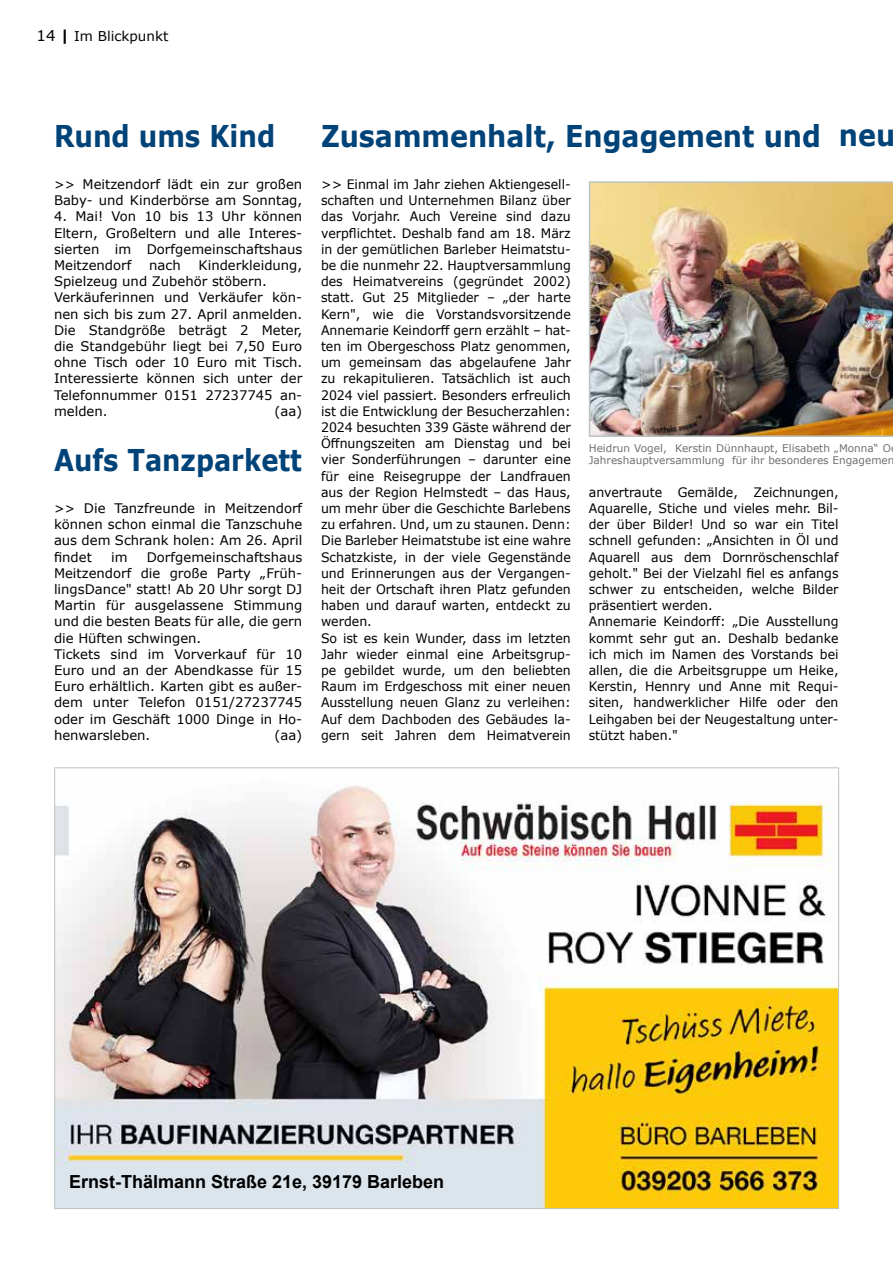
<style>
.page{position:relative;width:893px;height:1263px;background:#fff}
.page>*{position:absolute;margin:0;border:0;box-sizing:border-box;transform-origin:0 0}
.t1{font:700 30px "Verdana";color:#004379;scale:.9 1}
.t2{font:700 30px "Verdana";color:#004379;scale:.86 1}
.t3{font:700 30px "Verdana";color:#004379;scale:.87 1}
.t4{font:700 18px "Arial";color:#000}
.t5{font:13.5px "Verdana";color:#000}
.t6{font:13.2px/16.2px "Verdana";color:#000}
.t7{font:13.05px/16.2px "Verdana";color:#000}
.t8{font:13.05px/16.2px "Verdana";color:#000;scale:.96 1}
.t9{font:10.5px/12.6px "Verdana";color:#706f6f}
.s1{font-size:15px}
.s2{font-weight:700;font-size:15px}
</style>
<div class="page">
<img style="left:56px;top:785px;width:781px;height:422px">
<img style="left:589px;top:181px;width:304px;height:256px">
<p class="t5" style="left:37px;top:27px;width:133px"><span class="s1">14</span> <span class="s2">|</span> Im Blickpunkt</p>
<h1 class="t3" style="left:54px;top:115px;width:256px">Rund ums Kind</h1>
<h1 class="t1" style="left:839px;top:114px;width:64px">neu</h1>
<p class="t6" style="left:54px;top:176px;width:250px">&gt;&gt; Meitzendorf lädt ein zur großen<br>Baby- und Kinderbörse am Sonntag,</p>
<p class="t6" style="left:54px;top:208px;width:250px;text-align:justify">4. Mai! Von 10 bis 13 Uhr können Eltern, Großeltern und alle Interes&shy;sierten im Dorfgemeinschaftshaus Meitzendorf</p>
<h1 class="t1" style="left:321px;top:115px;width:557px">Zusammenhalt, Engagement und</h1>
<p class="t7" style="left:321px;top:176px;width:251px">&gt;&gt; Einmal im Jahr ziehen Aktiengesell&shy;schaften und Unternehmen Bilanz über das Vorjahr. Auch Vereine sind dazu verpflichtet. Deshalb fand am 18. März in der gemütlichen Barleber Heimatstu&shy;be die nunmehr 22. Hauptversammlung des Heimatvereins (gegründet 2002) statt. Gut 25 Mitglieder – „der harte Kern", wie die Vorstandsvorsitzende Annemarie Keindorff gern erzählt – hat&shy;ten im Obergeschoss Platz genommen, um gemeinsam das abgelaufene Jahr zu rekapitulieren. Tatsächlich ist auch 2024 viel passiert. Besonders erfreulich ist die Entwicklung der Besucherzahlen:<br>2024 besuchten 339 Gäste während der Öffnungszeiten am Dienstag und bei vier Sonderführungen – darunter eine für eine Reisegruppe der Landfrauen aus der Region Helmstedt – das Haus, um mehr über die Geschichte Barlebens zu erfahren. Und, um zu staunen. Denn:<br>Die Barleber Heimatstube ist eine wahre Schatzkiste, in der viele Gegenstände und Erinnerungen aus der Vergangen&shy;heit der Ortschaft ihren Platz gefunden haben und darauf warten, entdeckt zu werden.<br>So ist es kein Wunder, dass im letzten Jahr wieder einmal eine Arbeitsgrup&shy;pe gebildet wurde, um den beliebten Raum im Erdgeschoss mit einer neuen Ausstellung neuen Glanz zu verleihen:<br>Auf dem Dachboden des Gebäudes la&shy;gern seit Jahren dem Heimatverein</p>
<p class="t6" style="left:54px;top:257px;width:250px;text-indent:145px">Kinderkleidung,<br>Spielzeug und Zubehör stöbern.<br>Verkäuferinnen und Verkäufer kön&shy;nen sich bis zum 27. April anmelden.<br>Die Standgröße beträgt 2 Meter, die Standgebühr liegt bei 7,50 Euro ohne Tisch oder 10 Euro mit Tisch.<br>Interessierte können sich unter der<br>Telefonnummer 0151 27237745 an&shy;melden.</p>
<p class="t6" style="left:149px;top:257px;width:33px">nach</p>
<p class="t6" style="left:274px;top:403px;width:29px">(aa)</p>
<h1 class="t2" style="left:54px;top:439px;width:290px">Aufs Tanzparkett</h1>
<p class="t6" style="left:54px;top:500px;width:250px;text-align:justify">&gt;&gt; Die Tanzfreunde in Meitzendorf können schon einmal die Tanzschuhe aus dem Schrank holen: Am 26. April findet</p>
<p class="t9" style="left:589px;top:442px;width:307px">Heidrun Vogel, Kerstin Dünnhaupt, Elisabeth „Monna“ O<br>Jahreshauptversammlung für ihr besonderes Engagemen</p>
<p class="t8" style="left:589px;top:484px;width:262px">anvertraute Gemälde, Zeichnungen, Aquarelle, Stiche und vieles mehr. Bil&shy;der über Bilder! Und so war ein Titel schnell gefunden: „Ansichten in Öl und Aquarell aus dem Dornröschenschlaf geholt." Bei der Vielzahl fiel es anfangs schwer zu entscheiden, welche Bilder präsentiert werden.<br>Annemarie Keindorff: „Die Ausstellung kommt sehr gut an. Deshalb bedanke ich mich im Namen des Vorstands bei allen, die die Arbeitsgruppe um Heike, Kerstin, Hennry und Anne mit Requi&shy;siten, handwerklicher Hilfe oder den Leihgaben bei der Neugestaltung unter&shy;stützt haben."</p>
<p class="t6" style="left:54px;top:549px;width:250px;text-indent:93px">Dorfgemeinschaftshaus<br>Meitzendorf die große Party „Früh&shy;lingsDance" statt! Ab 20 Uhr sorgt DJ<br>Martin für ausgelassene Stimmung und die besten Beats für alle, die gern die Hüften schwingen.<br>Tickets sind im Vorverkauf für 10<br>Euro und an der Abendkasse für 15<br>Euro erhältlich. Karten gibt es außer&shy;dem unter Telefon 0151/27237745 oder im Geschäft 1000 Dinge in Ho&shy;henwarsleben.</p>
<p class="t6" style="left:111px;top:549px;width:18px">im</p>
<p class="t6" style="left:274px;top:727px;width:29px">(aa)</p>
<h2 class="t4" style="left:69px;top:1169px;width:377px">Ernst-Thälmann Straße 21e, 39179 Barleben</h2>
</div>
